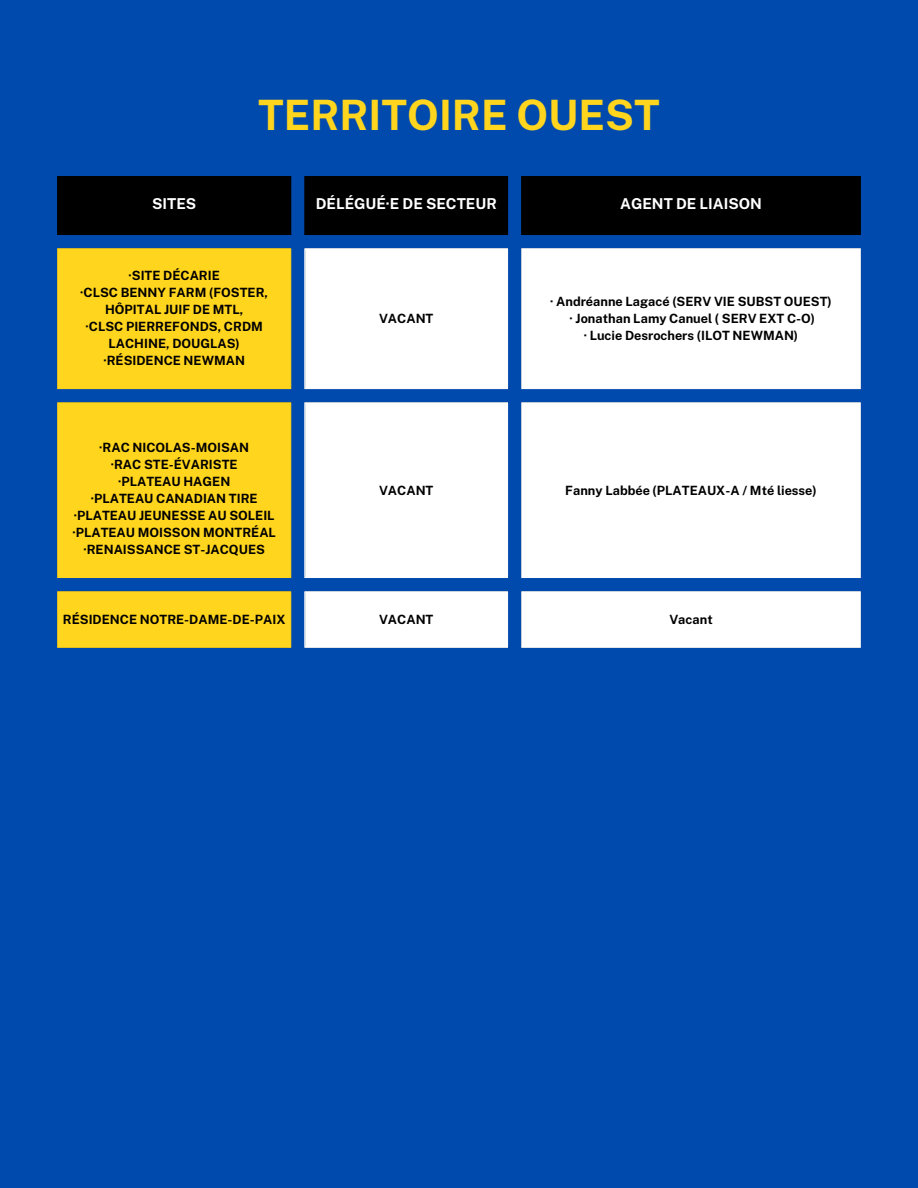
<style>
.page{position:relative;width:918px;height:1188px;background:#004aad}
.page>*{position:absolute;margin:0;border:0;box-sizing:border-box;transform-origin:0 0}
.t1{font:700 41.85px "Public Sans";color:#ffd51e}
.t2{font:700 15px "Public Sans";color:#fff}
.t3{font:700 12.75px/17px "Public Sans";color:#000;text-align:center}
</style>
<div class="page">
<div style="left:58px;top:176px;width:802px;height:59px;background:#000"></div>
<div style="left:57px;top:249px;width:234px;height:398px;background:#ffd51e"></div>
<svg style="left:305px;top:248px;width:556px;height:400px;background:#e8eff7"></svg>
<hr style="left:57px;top:177px;width:1px;height:57px;background:#000">
<hr style="left:290px;top:177px;width:1px;height:57px;background:#000">
<hr style="left:57px;top:176px;width:234px;height:1px;background:#000">
<hr style="left:57px;top:234px;width:234px;height:1px;background:#000">
<hr style="left:305px;top:177px;width:1px;height:57px;background:#000">
<hr style="left:507px;top:177px;width:1px;height:57px;background:#000">
<hr style="left:305px;top:176px;width:203px;height:1px;background:#000">
<hr style="left:305px;top:234px;width:203px;height:1px;background:#000">
<hr style="left:521px;top:177px;width:1px;height:57px;background:#000">
<hr style="left:860px;top:177px;width:1px;height:57px;background:#000">
<hr style="left:521px;top:176px;width:340px;height:1px;background:#000">
<hr style="left:521px;top:234px;width:340px;height:1px;background:#000">
<hr style="left:57px;top:249px;width:1px;height:139px;background:#ffd51e">
<hr style="left:290px;top:249px;width:1px;height:139px;background:#ffd51e">
<hr style="left:57px;top:248px;width:234px;height:1px;background:#ffd51e">
<hr style="left:57px;top:388px;width:234px;height:1px;background:#ffd51e">
<hr style="left:57px;top:403px;width:1px;height:174px;background:#ffd51e">
<hr style="left:290px;top:403px;width:1px;height:174px;background:#ffd51e">
<hr style="left:57px;top:402px;width:234px;height:1px;background:#ffd51e">
<hr style="left:57px;top:577px;width:234px;height:1px;background:#ffd51e">
<hr style="left:57px;top:592px;width:1px;height:55px;background:#ffd51e">
<hr style="left:290px;top:592px;width:1px;height:55px;background:#ffd51e">
<hr style="left:57px;top:591px;width:234px;height:1px;background:#ffd51e">
<hr style="left:57px;top:647px;width:234px;height:1px;background:#ffd51e">
<hr style="left:305px;top:249px;width:1px;height:139px;background:#fff">
<hr style="left:507px;top:249px;width:1px;height:139px;background:#fff">
<hr style="left:305px;top:248px;width:203px;height:1px;background:#fff">
<hr style="left:305px;top:388px;width:203px;height:1px;background:#fff">
<hr style="left:521px;top:249px;width:1px;height:139px;background:#fff">
<hr style="left:860px;top:249px;width:1px;height:139px;background:#fff">
<hr style="left:521px;top:248px;width:340px;height:1px;background:#fff">
<hr style="left:521px;top:388px;width:340px;height:1px;background:#fff">
<hr style="left:305px;top:403px;width:1px;height:174px;background:#fff">
<hr style="left:507px;top:403px;width:1px;height:174px;background:#fff">
<hr style="left:305px;top:402px;width:203px;height:1px;background:#fff">
<hr style="left:305px;top:577px;width:203px;height:1px;background:#fff">
<hr style="left:521px;top:403px;width:1px;height:174px;background:#fff">
<hr style="left:860px;top:403px;width:1px;height:174px;background:#fff">
<hr style="left:521px;top:402px;width:340px;height:1px;background:#fff">
<hr style="left:521px;top:577px;width:340px;height:1px;background:#fff">
<hr style="left:305px;top:592px;width:1px;height:55px;background:#fff">
<hr style="left:507px;top:592px;width:1px;height:55px;background:#fff">
<hr style="left:305px;top:591px;width:203px;height:1px;background:#fff">
<hr style="left:305px;top:647px;width:203px;height:1px;background:#fff">
<hr style="left:521px;top:592px;width:1px;height:55px;background:#fff">
<hr style="left:860px;top:592px;width:1px;height:55px;background:#fff">
<hr style="left:521px;top:591px;width:340px;height:1px;background:#fff">
<hr style="left:521px;top:647px;width:340px;height:1px;background:#fff">
<p class="t1" style="left:258px;top:91px;width:403px">TERRITOIRE OUEST</p>
<h1 class="t2" style="left:152px;top:195px;width:46px">SITES</h1>
<p class="t2" style="left:316px;top:195px;width:182px">DÉLÉGUÉ·E DE SECTEUR</p>
<p class="t2" style="left:620px;top:195px;width:143px">AGENT DE LIAISON</p>
<p class="t3" style="left:129px;top:267px;width:93px">·SITE DÉCARIE</p>
<p class="t3" style="left:80px;top:284px;width:189px">·CLSC BENNY FARM (FOSTER,<br>HÔPITAL JUIF DE MTL,</p>
<p class="t3" style="left:86px;top:318px;width:179px">·CLSC PIERREFONDS, CRDM<br>LACHINE, DOUGLAS)</p>
<p class="t3" style="left:103px;top:352px;width:143px">·RÉSIDENCE NEWMAN</p>
<p class="t3" style="left:99px;top:439px;width:151px">·RAC NICOLAS-MOISAN</p>
<p class="t3" style="left:111px;top:456px;width:128px">·RAC STE-ÉVARISTE</p>
<p class="t3" style="left:118px;top:473px;width:114px">·PLATEAU HAGEN</p>
<p class="t3" style="left:91px;top:490px;width:168px">·PLATEAU CANADIAN TIRE</p>
<p class="t3" style="left:74px;top:507px;width:202px">·PLATEAU JEUNESSE AU SOLEIL</p>
<p class="t3" style="left:72px;top:524px;width:205px">·PLATEAU MOISSON MONTRÉAL</p>
<p class="t3" style="left:83px;top:541px;width:183px">·RENAISSANCE ST-JACQUES</p>
<p class="t3" style="left:379px;top:310px;width:56px">VACANT</p>
<p class="t3" style="left:550px;top:293px;width:283px">· Andréanne Lagacé (SERV VIE SUBST OUEST)</p>
<p class="t3" style="left:570px;top:310px;width:247px">· Jonathan Lamy Canuel ( SERV EXT C-O)</p>
<p class="t3" style="left:584px;top:327px;width:216px">· Lucie Desrochers (ILOT NEWMAN)</p>
<p class="t3" style="left:379px;top:482px;width:56px">VACANT</p>
<p class="t3" style="left:565px;top:482px;width:253px">Fanny Labbée (PLATEAUX-A / Mté liesse)</p>
<p class="t3" style="left:63px;top:611px;width:224px">RÉSIDENCE NOTRE-DAME-DE-PAIX</p>
<p class="t3" style="left:379px;top:611px;width:56px">VACANT</p>
<p class="t3" style="left:669px;top:611px;width:45px">Vacant</p>
</div>
